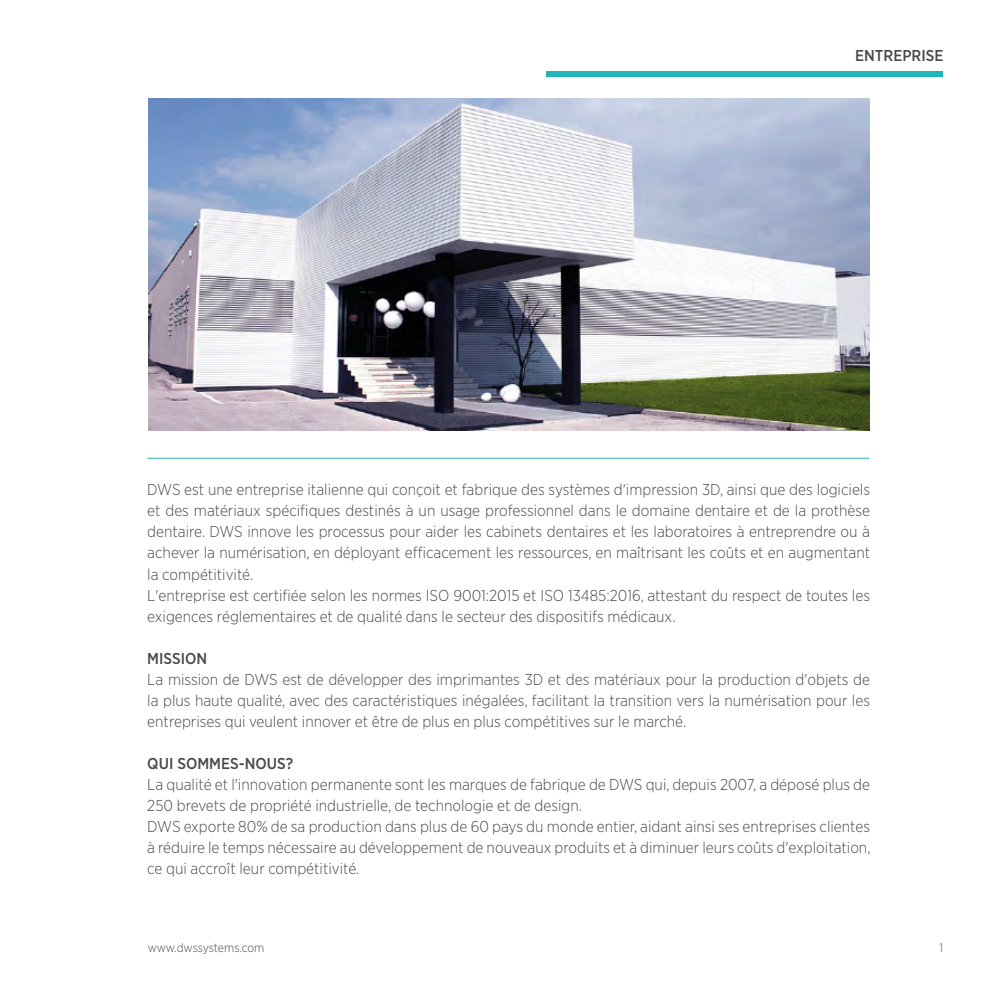
<style>
.page{position:relative;width:993px;height:993px;background:#fff}
.page>*{position:absolute;margin:0;border:0;box-sizing:border-box;transform-origin:0 0}
.t1{font:300 15.75px/21px "Gotham Narrow";color:#4a4a49}
.t2{font:500 15.75px "Gotham Narrow";color:#4a4a49}
.t3{font:300 12.25px "Gotham Narrow";letter-spacing:-.01em;color:#4a4a49}
</style>
<div class="page">
<div style="left:546px;top:71px;width:396px;height:5px;background:#20b5ba"></div>
<hr style="left:147px;top:458px;width:721px;height:1px;background:#20b5ba">
<img style="left:148px;top:99px;width:720px;height:331px">
<p class="t2" style="left:854px;top:46px;width:90px">ENTREPRISE</p>
<p class="t1" style="left:147px;top:479px;width:724px">DWS est une entreprise italienne qui conçoit et fabrique des systèmes d'impression 3D, ainsi que des logiciels et des matériaux spécifiques destinés à un usage professionnel dans le domaine dentaire et de la prothèse dentaire. DWS innove les processus pour aider les cabinets dentaires et les laboratoires à entreprendre ou à achever la numérisation, en déployant efficacement les ressources, en maîtrisant les coûts et en augmentant la compétitivité.<br>L'entreprise est certifiée selon les normes ISO 9001:2015 et ISO 13485:2016, attestant du respect de toutes les exigences réglementaires et de qualité dans le secteur des dispositifs médicaux.</p>
<p class="t2" style="left:147px;top:647px;width:61px">MISSION</p>
<p class="t1" style="left:147px;top:668px;width:724px;text-align:justify">La mission de DWS est de développer des imprimantes 3D et des matériaux pour la production d'objets de la plus haute qualité, avec des caractéristiques inégalées, facilitant la transition vers la numérisation pour les entreprises qui veulent innover et être de plus en plus compétitives sur le marché.</p>
<p class="t2" style="left:147px;top:752px;width:147px">QUI SOMMES-NOUS?</p>
<p class="t1" style="left:147px;top:773px;width:724px">La qualité et l'innovation permanente sont les marques de fabrique de DWS qui, depuis 2007, a déposé plus de 250 brevets de propriété industrielle, de technologie et de design.<br>DWS exporte 80% de sa production dans plus de 60 pays du monde entier, aidant ainsi ses entreprises clientes à réduire le temps nécessaire au développement de nouveaux produits et à diminuer leurs coûts d'exploitation, ce qui accroît leur compétitivité.</p>
<p class="t3" style="left:148px;top:939px;width:118px">www.dwssystems.com</p>
<p class="t3" style="left:939px;top:939px;width:5px">1</p>
</div>
